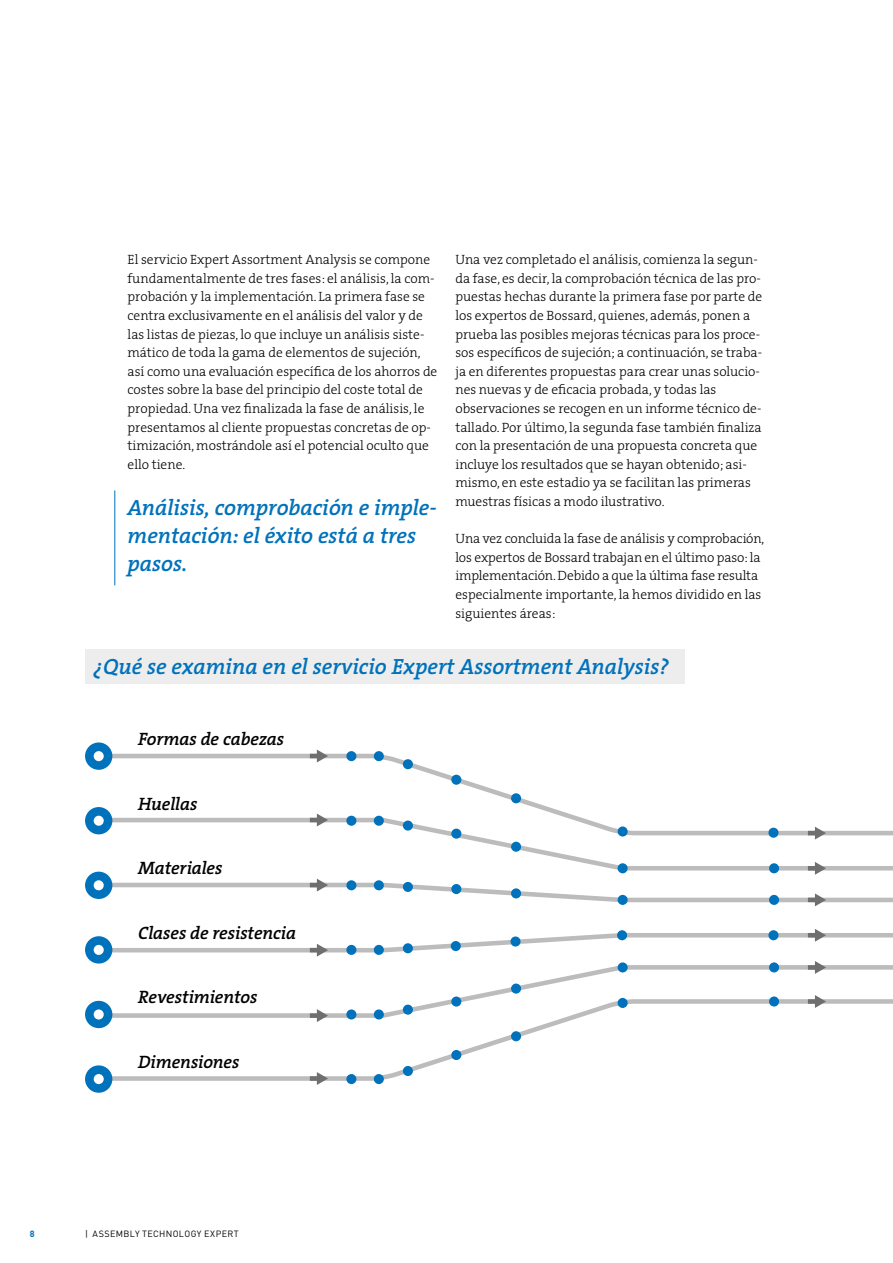
<style>
.page{position:relative;width:893px;height:1263px;background:#fff}
.page>*{position:absolute;margin:0;border:0;box-sizing:border-box;transform-origin:0 0}
.t1{font:22.2px/27.9px "The Serif HP6 Se Bld IT";color:#0072bb}
.t2{font:18px "The Serif HP6 Se Bld IT";letter-spacing:-.005em;color:#000}
.t3{font:13.5px/18.6px "The Serif HP3 Lig";color:#000}
.t4{font:9px "DINOT";letter-spacing:.04em;color:#000}
.t5{font:700 9px "DINOT";color:#0072bb}
</style>
<div class="page">
<hr style="left:114px;top:490px;width:1px;height:95px;background:#0072bb">
<svg style="left:105px;top:751px;width:468px;height:64px"></svg>
<svg style="left:105px;top:1022px;width:460px;height:61px"></svg>
<svg style="left:105px;top:815px;width:788px;height:47px"></svg>
<svg style="left:815px;top:827px;width:11px;height:12px"></svg>
<hr style="left:808px;top:831px;width:12px;height:4px;background:#706f6f">
<svg style="left:317px;top:749px;width:11px;height:13px"></svg>
<hr style="left:310px;top:754px;width:12px;height:4px;background:#706f6f">
<svg style="left:317px;top:1072px;width:11px;height:13px"></svg>
<div style="left:310px;top:1076px;width:12px;height:5px;background:#706f6f"></div>
<svg style="left:317px;top:813px;width:11px;height:13px"></svg>
<hr style="left:310px;top:818px;width:12px;height:4px;background:#706f6f">
<div style="left:85px;top:742px;width:27px;height:28px;background:#0072bb;border-radius:50%"></div>
<div style="left:94px;top:751px;width:10px;height:10px;background:#fff;border-radius:50%"></div>
<div style="left:85px;top:807px;width:27px;height:27px;background:#0072bb;border-radius:50%"></div>
<div style="left:94px;top:816px;width:10px;height:10px;background:#fff;border-radius:50%"></div>
<div style="left:85px;top:872px;width:27px;height:27px;background:#0072bb;border-radius:50%"></div>
<div style="left:94px;top:880px;width:10px;height:10px;background:#fff;border-radius:50%"></div>
<div style="left:85px;top:936px;width:27px;height:27px;background:#0072bb;border-radius:50%"></div>
<div style="left:94px;top:945px;width:10px;height:10px;background:#fff;border-radius:50%"></div>
<div style="left:85px;top:1001px;width:27px;height:27px;background:#0072bb;border-radius:50%"></div>
<div style="left:94px;top:1009px;width:10px;height:10px;background:#fff;border-radius:50%"></div>
<div style="left:85px;top:1065px;width:27px;height:28px;background:#0072bb;border-radius:50%"></div>
<div style="left:94px;top:1074px;width:10px;height:10px;background:#fff;border-radius:50%"></div>
<svg style="left:105px;top:862px;width:788px;height:44px"></svg>
<hr style="left:808px;top:898px;width:12px;height:4px;background:#706f6f">
<div style="left:346px;top:751px;width:10px;height:10px;background:#0072bb;border-radius:50%"></div>
<div style="left:346px;top:816px;width:10px;height:10px;background:#0072bb;border-radius:50%"></div>
<div style="left:346px;top:880px;width:10px;height:10px;background:#0072bb;border-radius:50%"></div>
<div style="left:346px;top:1074px;width:10px;height:10px;background:#0072bb;border-radius:50%"></div>
<div style="left:374px;top:751px;width:10px;height:10px;background:#0072bb;border-radius:50%"></div>
<div style="left:403px;top:759px;width:10px;height:10px;background:#0072bb;border-radius:50%"></div>
<div style="left:374px;top:816px;width:10px;height:10px;background:#0072bb;border-radius:50%"></div>
<div style="left:403px;top:820px;width:10px;height:10px;background:#0072bb;border-radius:50%"></div>
<div style="left:374px;top:880px;width:10px;height:10px;background:#0072bb;border-radius:50%"></div>
<div style="left:403px;top:882px;width:10px;height:10px;background:#0072bb;border-radius:50%"></div>
<div style="left:374px;top:1074px;width:10px;height:10px;background:#0072bb;border-radius:50%"></div>
<div style="left:403px;top:1066px;width:10px;height:10px;background:#0072bb;border-radius:50%"></div>
<div style="left:451px;top:775px;width:10px;height:10px;background:#0072bb;border-radius:50%"></div>
<div style="left:511px;top:793px;width:10px;height:10px;background:#0072bb;border-radius:50%"></div>
<div style="left:451px;top:829px;width:10px;height:10px;background:#0072bb;border-radius:50%"></div>
<div style="left:511px;top:842px;width:10px;height:10px;background:#0072bb;border-radius:50%"></div>
<div style="left:451px;top:884px;width:10px;height:10px;background:#0072bb;border-radius:50%"></div>
<div style="left:511px;top:888px;width:10px;height:10px;background:#0072bb;border-radius:50%"></div>
<div style="left:451px;top:1050px;width:10px;height:10px;background:#0072bb;border-radius:50%"></div>
<div style="left:511px;top:1031px;width:10px;height:10px;background:#0072bb;border-radius:50%"></div>
<div style="left:618px;top:826px;width:10px;height:10px;background:#0072bb;border-radius:50%"></div>
<div style="left:768px;top:828px;width:10px;height:10px;background:#0072bb;border-radius:50%"></div>
<div style="left:618px;top:863px;width:10px;height:10px;background:#0072bb;border-radius:50%"></div>
<div style="left:769px;top:863px;width:10px;height:10px;background:#0072bb;border-radius:50%"></div>
<div style="left:618px;top:895px;width:10px;height:10px;background:#0072bb;border-radius:50%"></div>
<div style="left:769px;top:895px;width:10px;height:10px;background:#0072bb;border-radius:50%"></div>
<svg style="left:105px;top:929px;width:788px;height:93px"></svg>
<div style="left:310px;top:1013px;width:12px;height:5px;background:#706f6f"></div>
<div style="left:85px;top:649px;width:600px;height:35px;background:#ededed"></div>
<p class="t3" style="left:128px;top:250px;width:311px">El servicio Expert Assortment Analysis se compone fundamentalmente de tres fases: el análisis, la com&shy;probación y la implementación. La primera fase se centra exclusivamente en el análisis del valor y de las listas de piezas, lo que incluye un análisis siste&shy;mático de toda la gama de elementos de sujeción, así como una evaluación específica de los ahorros de costes sobre la base del principio del coste total de propiedad. Una vez finalizada la fase de análisis, le presentamos al cliente propuestas concretas de op&shy;timización, mostrándole así el potencial oculto que ello tiene.</p>
<h1 class="t1" style="left:128px;top:494px;width:311px">Análisis, comprobación e imple&shy;mentación: el éxito está a tres pasos.</h1>
<p class="t3" style="left:455px;top:250px;width:308px">Una vez completado el análisis, comienza la segun&shy;da fase, es decir, la comprobación técnica de las pro&shy;puestas hechas durante la primera fase por parte de los expertos de Bossard, quienes, además, ponen a prueba las posibles mejoras técnicas para los proce&shy;sos específicos de sujeción; a continuación, se traba&shy;ja en diferentes propuestas para crear unas solucio&shy;nes nuevas y de eficacia probada, y todas las observaciones se recogen en un informe técnico de&shy;tallado. Por último, la segunda fase también finaliza con la presentación de una propuesta concreta que incluye los resultados que se hayan obtenido; asi&shy;mismo, en este estadio ya se facilitan las primeras muestras físicas a modo ilustrativo.</p>
<p class="t3" style="left:455px;top:529px;width:310px">Una vez concluida la fase de análisis y comprobación, los expertos de Bossard trabajan en el último paso: la implementación. Debido a que la última fase resulta especialmente importante, la hemos dividido en las siguientes áreas:</p>
<h1 class="t1" style="left:94px;top:654px;width:577px">¿Qué se examina en el servicio Expert Assortment Analysis?</h1>
<h2 class="t2" style="left:138px;top:728px;width:148px">Formas de cabezas</h2>
<h2 class="t2" style="left:138px;top:792px;width:61px">Huellas</h2>
<h2 class="t2" style="left:138px;top:857px;width:86px">Materiales</h2>
<h2 class="t2" style="left:138px;top:921px;width:159px">Clases de resistencia</h2>
<h2 class="t2" style="left:138px;top:986px;width:121px">Revestimientos</h2>
<h2 class="t2" style="left:138px;top:1050px;width:103px">Dimensiones</h2>
<p class="t5" style="left:30px;top:1227px;width:6px">8</p>
<p class="t4" style="left:85px;top:1227px;width:155px">| ASSEMBLY TECHNOLOGY EXPERT</p>
</div>
